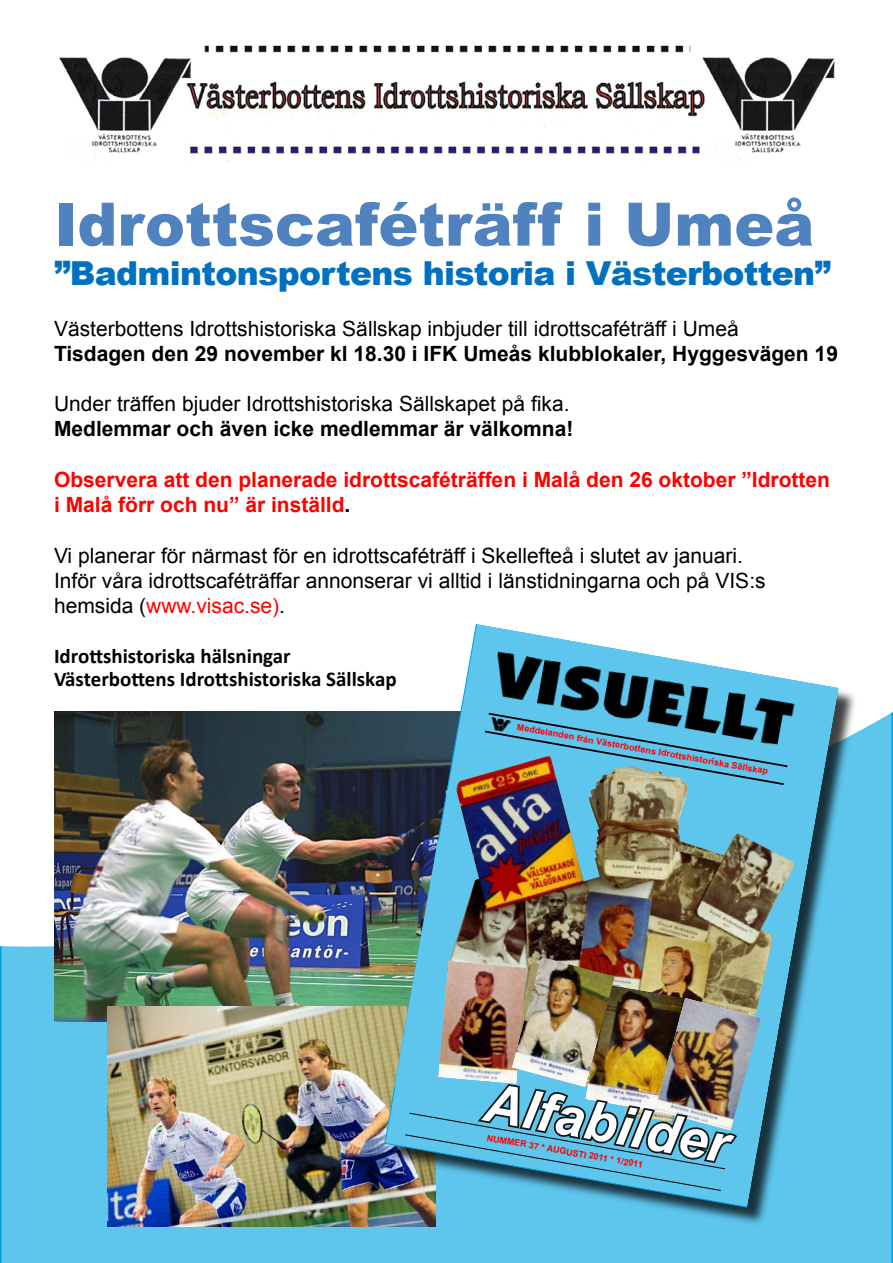
<style>
.page{position:relative;width:893px;height:1263px;background:#fff}
.page>*{position:absolute;margin:0;border:0;box-sizing:border-box;transform-origin:0 0}
.t1{font:900 60px "Arial";color:#4f82be}
.t2{font:italic 700 53.55px "Arial";color:#fff}
.t3{font:900 33px "Arial";letter-spacing:-.02em;color:#0070c0}
.t4{font:21px/25.2px "Arial";color:#000}
.t5{font:700 21px "Arial";color:#000}
.t6{font:700 21px/25.2px "Arial";color:#f00}
.t7{font:700 21px/23.1px "Calibri";color:#000}
.t8{font:700 9px "Arial";color:#f00}
.s1{color:#000}
.s2{color:#f00}
</style>
<div class="page">
<div style="left:0;top:1026px;width:893px;height:237px;background:#5ec5ed"></div>
<svg style="left:0;top:712px;width:893px;height:314px;fill:#5ec5ed"></svg>
<img style="left:59px;top:45px;width:776px;height:117px">
<img style="left:54px;top:711px;width:330px;height:310px">
<img style="left:108px;top:1006px;width:278px;height:220px">
<div style="left:386px;top:625px;width:472px;height:602px;background:#000;opacity:.75"></div>
<svg style="left:384px;top:624px;width:455px;height:584px"></svg>
<img style="left:484px;top:651px;width:314px;height:60px">
<img style="left:395px;top:711px;width:421px;height:480px">
<h1 class="t1" style="left:54px;top:181px;width:762px">Idrottscaféträff i Umeå</h1>
<h3 class="t3" style="left:54px;top:249px;width:778px">”Badmintonsportens historia i Västerbotten”</h3>
<p class="t4" style="left:54px;top:316px;width:686px">Västerbottens Idrottshistoriska Sällskap inbjuder till idrottscaféträff i Umeå</p>
<p class="t5" style="left:54px;top:340px;width:785px">Tisdagen den 29 november kl 18.30 i IFK Umeås klubblokaler, Hyggesvägen 19</p>
<p class="t4" style="left:54px;top:391px;width:517px">Under träffen bjuder Idrottshistoriska Sällskapet på fika.</p>
<p class="t5" style="left:54px;top:415px;width:521px">Medlemmar och även icke medlemmar är välkomna!</p>
<p class="t6" style="left:54px;top:468px;width:778px">Observera att den planerade idrottscaféträffen i Malå den 26 oktober ”Idrotten i Malå förr och nu” är inställd<span class="s1">.</span></p>
<p class="t4" style="left:54px;top:543px;width:713px">Vi planerar för närmast för en idrottscaféträff i Skellefteå i slutet av januari.<br>Inför våra idrottscaféträffar annonserar vi alltid i länstidningarna och på VIS:s hemsida (<span class="s2">www.visac.se)</span>.</p>
<p class="t7" style="left:54px;top:644px;width:344px">Idrottshistoriska hälsningar<br>Västerbottens Idrottshistoriska Sällskap</p>
<p class="t8" style="left:518px;top:721px;width:256px;rotate:10deg">Meddelanden från Västerbottens Idrottshistoriska Sällskap</p>
<h2 class="t2" style="left:491px;top:1067px;width:249px;rotate:10deg">Alfabilder</h2>
<p class="t8" style="left:488px;top:1131px;width:160px;rotate:10deg">NUMMER 37 * AUGUSTI 2011 * 1/2011</p>
</div>
